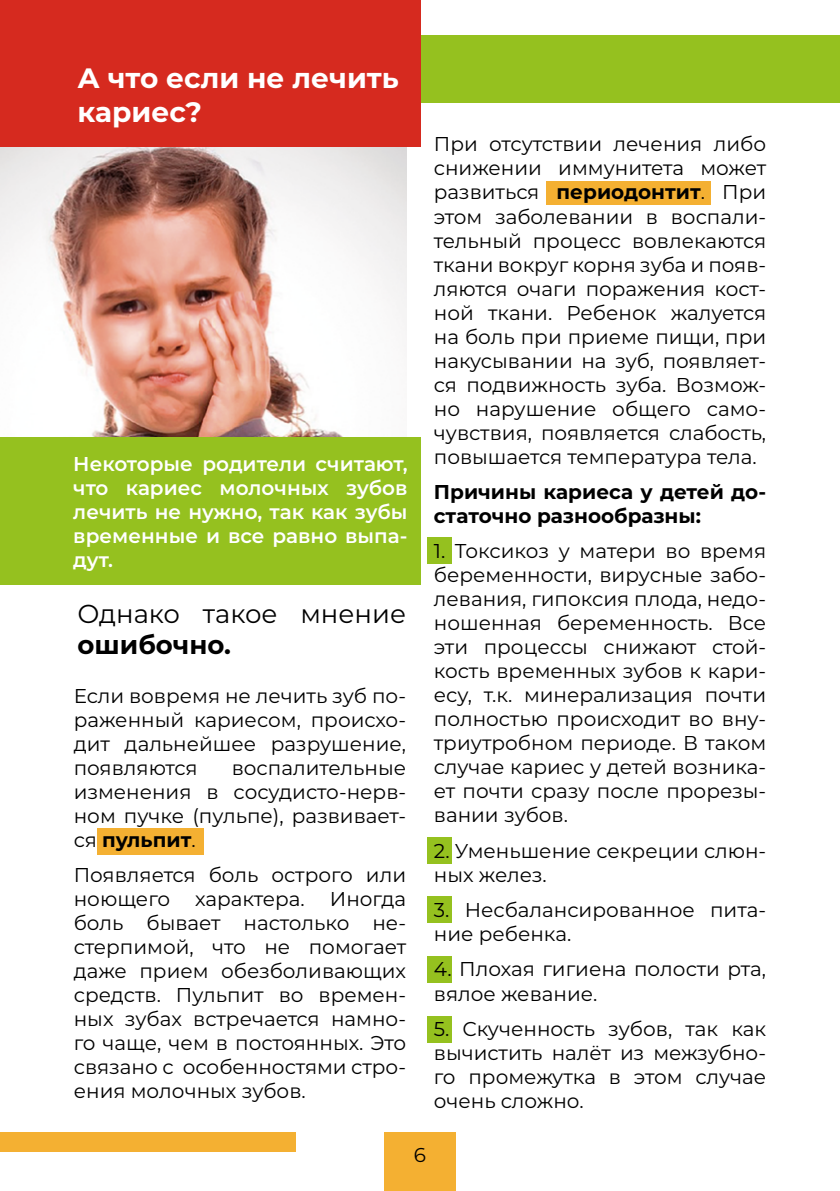
<style>
.page{position:relative;width:840px;height:1191px;background:#fff}
.page>*{position:absolute;margin:0;border:0;box-sizing:border-box;transform-origin:0 0}
.t1{font:700 28px/33.6px "Montserrat";color:#fff}
.t2{font:26px "Montserrat";color:#000}
.t3{font:700 26px "Montserrat";color:#000}
.t4{font:20px/24px "Montserrat";color:#000;text-align:justify}
.t5{font:600 20px/24px "Montserrat";color:#fff;text-align:justify}
.t6{font:700 20px/24px "Montserrat";color:#000}
.s1{font-weight:700}
</style>
<div class="page">
<div style="left:329px;top:35px;width:510px;height:67px;background:#95c11f"></div>
<div style="left:97px;top:828px;width:107px;height:26px;background:#f4b032"></div>
<div style="left:546px;top:181px;width:164px;height:24px;background:#f4b032"></div>
<img style="left:0;top:147px;width:406px;height:290px">
<div style="left:384px;top:1132px;width:71px;height:59px;background:#f4b032"></div>
<div style="left:426px;top:537px;width:25px;height:27px;background:#95c11f"></div>
<div style="left:426px;top:837px;width:25px;height:26px;background:#95c11f"></div>
<div style="left:426px;top:896px;width:25px;height:27px;background:#95c11f"></div>
<div style="left:426px;top:956px;width:25px;height:26px;background:#95c11f"></div>
<div style="left:426px;top:1015px;width:25px;height:27px;background:#95c11f"></div>
<div style="left:0;top:0;width:420px;height:147px;background:#d62a1f"></div>
<div style="left:0;top:1132px;width:295px;height:20px;background:#f4b032"></div>
<div style="left:0;top:437px;width:420px;height:148px;background:#95c11f"></div>
<h1 class="t1" style="left:77px;top:60px;width:323px">А что если не лечить кариес?</h1>
<p class="t5" style="left:73px;top:451px;width:335px">Некоторые родители считают, что кариес молочных зубов лечить не нужно, так как зубы временные и все равно выпа&shy;дут.</p>
<h2 class="t2" style="left:77px;top:596px;width:330px">Однако такое мнение</h2>
<h2 class="t3" style="left:77px;top:626px;width:155px">ошибочно.</h2>
<p class="t4" style="left:74px;top:683px;width:334px">Если вовремя не лечить зуб по&shy;раженный кариесом, происхо&shy;дит дальнейшее разрушение, появляются</p>
<p class="t4" style="left:74px;top:755px;width:334px;text-indent:158px">воспалительные изменения в сосудисто-нерв&shy;ном пучке (пульпе), развивает&shy;ся <span class="s1">пульпит</span>.</p>
<p class="t4" style="left:74px;top:862px;width:334px">Появляется боль острого или ноющего характера. Иногда боль бывает настолько не&shy;стерпимой, что не помогает даже прием обезболивающих средств. Пульпит во времен&shy;ных зубах встречается намно&shy;го чаще, чем в постоянных. Это связано с особенностями стро&shy;ения молочных зубов.</p>
<p class="t4" style="left:433px;top:132px;width:334px">При отсутствии лечения либо снижении иммунитета может развиться <span class="s1">периодонтит</span>. При этом заболевании в воспали&shy;тельный процесс вовлекаются ткани вокруг корня зуба и появ&shy;ляются очаги поражения кост&shy;ной ткани. Ребенок жалуется на боль при приеме пищи, при накусывании на зуб, появляет&shy;ся подвижность зуба. Возмож&shy;но нарушение общего само&shy;чувствия, появляется слабость, повышается температура тела.</p>
<p class="t6" style="left:433px;top:479px;width:333px">Причины кариеса у детей до&shy;статочно разнообразны:</p>
<p class="t4" style="left:433px;top:538px;width:334px">1. Токсикоз у матери во время беременности, вирусные забо&shy;левания, гипоксия плода, недо&shy;ношенная беременность. Все эти процессы снижают стой&shy;кость временных зубов к кари&shy;есу, т.к. минерализация почти полностью происходит во вну&shy;триутробном периоде. В таком случае кариес у детей возника&shy;ет почти сразу после прорезы&shy;вании зубов.</p>
<p class="t4" style="left:433px;top:838px;width:333px">2. Уменьшение секреции слюн&shy;ных желез.</p>
<p class="t4" style="left:433px;top:897px;width:333px">3. Несбалансированное пита&shy;ние ребенка.</p>
<p class="t4" style="left:433px;top:956px;width:334px">4. Плохая гигиена полости рта, вялое жевание.</p>
<p class="t4" style="left:433px;top:1016px;width:333px">5. Скученность зубов, так как вычистить налёт из межзубно&shy;го промежутка в этом случае очень сложно.</p>
<p class="t4" style="left:413px;top:1142px;width:14px">6</p>
</div>
